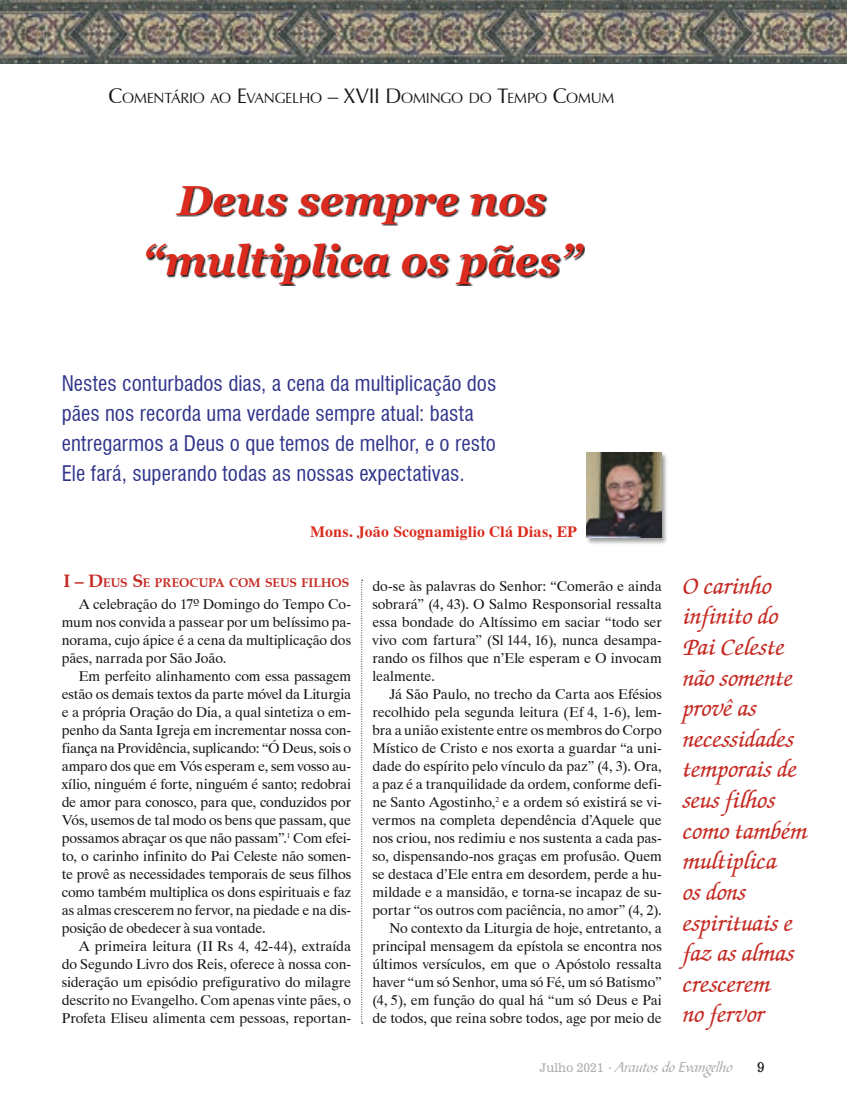
<style>
.page{position:relative;width:847px;height:1106px;background:#fff}
.page>*{position:absolute;margin:0;border:0;box-sizing:border-box;transform-origin:0 0}
.t1{font:italic 700 42px/60.4px "Georgia";letter-spacing:-.005em;color:#db2b1e;text-align:center}
.t2{font:italic 500 25.5px/30.6px "Zapf Chancery IT Cby BT";color:#c52a22}
.t3{font:condensed 21px/30px "Swiss 721 BT";letter-spacing:.005em;color:#31358b}
.t4{font:700 15.75px "Dutch 801 BT";letter-spacing:.005em;color:#db2b1e}
.t5{font:15px "Bible Scr T";color:#afb0b0}
.t6{font:14.7px "Zapf Humanist 601 BT";letter-spacing:-.01em;color:#151616}
.t7{font:14.25px/18px "Dutch 801 BT";letter-spacing:-.01em;color:#151616;text-align:justify}
.t8{font:13.5px "News 701 BT Roman A";color:#151616}
.t9{font:700 12.6px "Zapf Calligraphic 801 BT";letter-spacing:-.005em;color:#c52a22}
.s1{font-size:21px}
.s2{font-size:18px}
.s3{font-family:"News 701 BT Roman A";font-size:12px}
</style>
<div class="page">
<img style="left:0;top:0;width:846px;height:64px">
<svg style="left:361px;top:580px;width:1px;height:443px"></svg>
<svg style="left:147px;top:187px;width:437px;height:98px"></svg>
<div style="left:585px;top:452px;width:83px;height:92px;background:#151616;opacity:.4"></div>
<img style="left:586px;top:452px;width:75px;height:85px">
<p class="t6" style="left:108px;top:89px;width:507px"><span class="s1">C</span>OMENTÁRIO AO <span class="s1">E</span>VANGELHO <span class="s1">– XVII D</span>OMINGO DO <span class="s1">T</span>EMPO <span class="s1">C</span>OMUM</p>
<h1 class="t1" style="left:142px;top:170px;width:440px">Deus sempre nos “multiplica os pães”</h1>
<h3 class="t3" style="left:62px;top:368px;width:436px">Nestes conturbados dias, a cena da multiplicação dos pães nos recorda uma verdade sempre atual: basta entregarmos a Deus o que temos de melhor, e o resto Ele fará, superando todas as nossas expectativas.</h3>
<p class="t4" style="left:310px;top:522px;width:268px">Mons. João Scognamiglio Clá Dias, EP</p>
<p class="t9" style="left:63px;top:575px;width:287px"><span class="s2">I – D</span>EUS <span class="s2">S</span>E PREOCUPA COM SEUS FILHOS</p>
<p class="t7" style="left:62px;top:595px;width:291px;text-indent:17px">A celebração do 17º Domingo do Tempo Co&shy;mum nos convida a passear por um belíssimo pa&shy;norama, cujo ápice é a cena da multiplicação dos pães, narrada por São João.</p>
<p class="t7" style="left:62px;top:667px;width:291px;text-indent:17px">Em perfeito alinhamento com essa passagem estão os demais textos da parte móvel da Liturgia e a própria Oração do Dia, a qual sintetiza o em&shy;penho da Santa Igreja em incrementar nossa con&shy;fiança na Providência, suplicando: “Ó Deus, sois o amparo dos que em Vós esperam e, sem vosso au&shy;xílio, ninguém é forte, ninguém é santo; redobrai de amor para conosco, para que, conduzidos por Vós, usemos de tal modo os bens que passam, que possamos abraçar os que não passam”.<sup>1</sup> Com efei&shy;to, o carinho infinito do Pai Celeste não somen&shy;te provê as necessidades temporais de seus filhos como também multiplica os dons espirituais e faz as almas crescerem no fervor, na piedade e na dis&shy;posição de obedecer à sua vontade.</p>
<p class="t7" style="left:62px;top:937px;width:291px;text-indent:17px">A primeira leitura (II Rs 4, 42-44), extraída do Segundo Livro dos Reis, oferece à nossa con&shy;sideração um episódio prefigurativo do milagre descrito no Evangelho. Com apenas vinte pães, o Profeta Eliseu alimenta cem pessoas, reportan-</p>
<p class="t7" style="left:372px;top:577px;width:291px">do-se às palavras do Senhor: “Comerão e ainda sobrará” (4, 43). O Salmo Responsorial ressalta essa bondade do Altíssimo em saciar “todo ser vivo com fartura” (Sl 144, 16), nunca desampa&shy;rando os filhos que n’Ele esperam e O invocam lealmente.</p>
<p class="t7" style="left:372px;top:685px;width:291px;text-align:right">Já São Paulo, no trecho da Carta aos Efésios recolhido pela segunda leitura (Ef 4, 1-6), lem&shy;bra a união existente entre os membros do Corpo Místico de Cristo e nos exorta a guardar “a uni&shy;dade do espírito pelo vínculo da paz” (4, 3). Ora, a paz é a tranquilidade da ordem, conforme defi&shy;ne Santo Agostinho,<sup>2</sup> e a ordem só existirá se vi&shy;vermos na completa dependência d’Aquele que nos criou, nos redimiu e nos sustenta a cada pas&shy;so, dispensando-nos graças em profusão. Quem se destaca d’Ele entra em desordem, perde a hu&shy;mildade e a mansidão, e torna-se incapaz de su&shy;portar “os outros com paciência, no amor” (4, 2).<br>No contexto da Liturgia de hoje, entretanto, a principal mensagem da epístola se encontra nos últimos versículos, em que o Apóstolo ressalta haver “um só Senhor, uma só Fé, um só Batismo” (4, 5), em função do qual há “um só Deus e Pai de todos, que reina sobre todos, age por meio de</p>
<h2 class="t2" style="left:682px;top:572px;width:126px">O carinho infinito do<br>Pai Celeste não somente provê as necessidades temporais de seus filhos como também multiplica<br>os dons espirituais e faz as almas crescerem<br>no fervor</h2>
<p class="t5" style="left:539px;top:1057px;width:194px"><span class="s3">Julho 2021</span> <sub>·</sub> Arautos do Evangelho</p>
<p class="t8" style="left:757px;top:1058px;width:9px">9</p>
</div>
